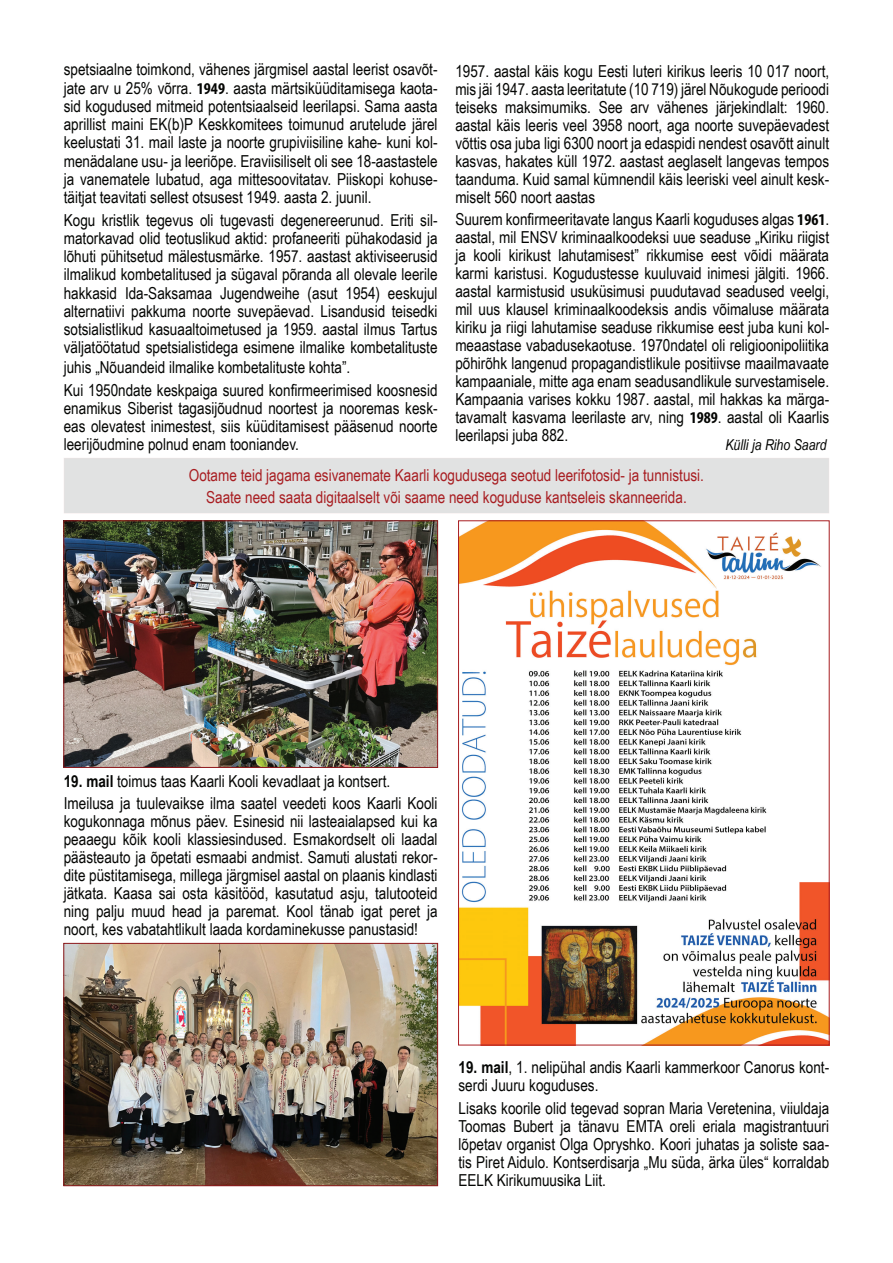
<style>
.page{position:relative;width:893px;height:1263px;background:#fff}
.page>*{position:absolute;margin:0;border:0;box-sizing:border-box;transform-origin:0 0}
.t1{font:16.5px/18px "Arial Narrow";color:#040503;text-align:justify}
.t2{font:16.5px/22.2px "Arial Narrow";color:#a81d21;text-align:center}
.t3{font:italic 15px "Arial Narrow";color:#040503}
.s1{font-family:"Myriad Pro";font-weight:700;font-stretch:condensed}
.s2{font-weight:700}
</style>
<div class="page">
<div style="left:64px;top:458px;width:765px;height:55px;background:#e1e2e2"></div>
<img style="left:66px;top:523px;width:370px;height:243px">
<div style="left:64px;top:521px;width:374px;height:247px;border:1px solid #8e191c"></div>
<img style="left:66px;top:945px;width:370px;height:239px">
<div style="left:64px;top:943px;width:374px;height:243px;border:1px solid #8e191c"></div>
<img style="left:460px;top:523px;width:367px;height:520px">
<p class="t1" style="left:64px;top:60px;width:375px">spetsiaalne toimkond, vähenes järgmisel aastal leerist osavõt&shy;jate arv u 25% võrra. <span class="s1">1949</span>. aasta märtsiküüditamisega kaota&shy;sid kogudused mitmeid potentsiaalseid leerilapsi. Sama aasta aprillist maini EK(b)P Keskkomitees toimunud arutelude järel keelustati 31. mail laste ja noorte grupiviisiline kahe- kuni kol&shy;menädalane usu- ja leeriõpe. Eraviisiliselt oli see 18-aastastele ja vanematele lubatud, aga mittesoovitatav. Piiskopi kohuse&shy;täitjat teavitati sellest otsusest 1949. aasta 2. juunil.</p>
<p class="t1" style="left:64px;top:210px;width:375px">Kogu kristlik tegevus oli tugevasti degenereerunud. Eriti sil&shy;matorkavad olid teotuslikud aktid: profaneeriti pühakodasid ja lõhuti pühitsetud mälestusmärke. 1957. aastast aktiviseerusid ilmalikud kombetalitused ja sügaval põranda all olevale leerile hakkasid Ida-Saksamaa Jugendweihe (asut 1954) eeskujul alternatiivi pakkuma noorte suvepäevad. Lisandusid teisedki sotsialistlikud kasuaaltoimetused ja 1959. aastal ilmus Tartus väljatöötatud spetsialistidega esimene ilmalike kombetalituste</p>
<p class="t1" style="left:64px;top:355px;width:375px;line-height:22.5px">juhis „Nõuandeid ilmalike kombetalituste kohta”.<br>Kui 1950ndate keskpaiga suured konfirmeerimised koosnesid</p>
<p class="t1" style="left:64px;top:398px;width:375px">enamikus Siberist tagasijõudnud noortest ja nooremas kesk&shy;eas olevatest inimestest, siis küüditamisest pääsenud noorte leerijõudmine polnud enam tooniandev.</p>
<p class="t1" style="left:455px;top:61px;width:375px">1957. aastal käis kogu Eesti luteri kirikus leeris 10 017 noort, mis jäi 1947. aasta leeritatute (10 719) järel Nõukogude perioodi teiseks maksimumiks. See arv vähenes järjekindlalt: 1960. aastal käis leeris veel 3958 noort, aga noorte suvepäevadest võttis osa juba ligi 6300 noort ja edaspidi nendest osavõtt ainult kasvas, hakates küll 1972. aastast aeglaselt langevas tempos taanduma. Kuid samal kümnendil käis leeriski veel ainult kesk&shy;miselt 560 noort aastas</p>
<p class="t1" style="left:455px;top:210px;width:375px">Suurem konfirmeeritavate langus Kaarli koguduses algas <span class="s1">1961</span>. aastal, mil ENSV kriminaalkoodeksi uue seaduse „Kiriku riigist ja kooli kirikust lahutamisest” rikkumise eest võidi määrata karmi karistusi. Kogudustesse kuuluvaid inimesi jälgiti. 1966. aastal karmistusid usuküsimusi puudutavad seadused veelgi, mil uus klausel kriminaalkoodeksis andis võimaluse määrata kiriku ja riigi lahutamise seaduse rikkumise eest juba kuni kol&shy;meaastase vabadusekaotuse. 1970ndatel oli religioonipoliitika põhirõhk langenud propagandistlikule positiivse maailmavaate kampaaniale, mitte aga enam seadusandlikule survestamisele.<br>Kampaania varises kokku 1987. aastal, mil hakkas ka märga&shy;tavamalt kasvama leerilaste arv, ning <span class="s1">1989</span>. aastal oli Kaarlis leerilapsi juba 882.</p>
<p class="t3" style="left:725px;top:434px;width:103px">Külli ja Riho Saard</p>
<p class="t2" style="left:189px;top:463px;width:517px">Ootame teid jagama esivanemate Kaarli kogudusega seotud leerifotosid- ja tunnistusi.<br>Saate need saata digitaalselt või saame need koguduse kantseleis skanneerida.</p>
<p class="t1" style="left:64px;top:769px;width:375px;line-height:22.2px"><span class="s2">19. mail</span> toimus taas Kaarli Kooli kevadlaat ja kontsert.<br>Imeilusa ja tuulevaikse ilma saatel veedeti koos Kaarli Kooli</p>
<p class="t1" style="left:64px;top:812px;width:375px">kogukonnaga mõnus päev. Esinesid nii lasteaialapsed kui ka peaaegu kõik kooli klassiesindused. Esmakordselt oli laadal päästeauto ja õpetati esmaabi andmist. Samuti alustati rekor&shy;dite püstitamisega, millega järgmisel aastal on plaanis kindlasti jätkata. Kaasa sai osta käsitööd, kasutatud asju, talutooteid ning palju muud head ja paremat. Kool tänab igat peret ja noort, kes vabatahtlikult laada kordaminekusse panustasid!</p>
<p class="t1" style="left:459px;top:1058px;width:372px"><span class="s2">19. mail</span>, 1. nelipühal andis Kaarli kammerkoor Canorus kont&shy;serdi Juuru koguduses.</p>
<p class="t1" style="left:459px;top:1098px;width:372px">Lisaks koorile olid tegevad sopran Maria Veretenina, viiuldaja Toomas Bubert ja tänavu EMTA oreli eriala magistrantuuri lõpetav organist Olga Opryshko. Koori juhatas ja soliste saa&shy;tis Piret Aidulo. Kontserdisarja „Mu süda, ärka üles“ korraldab EELK Kirikumuusika Liit.</p>
</div>
